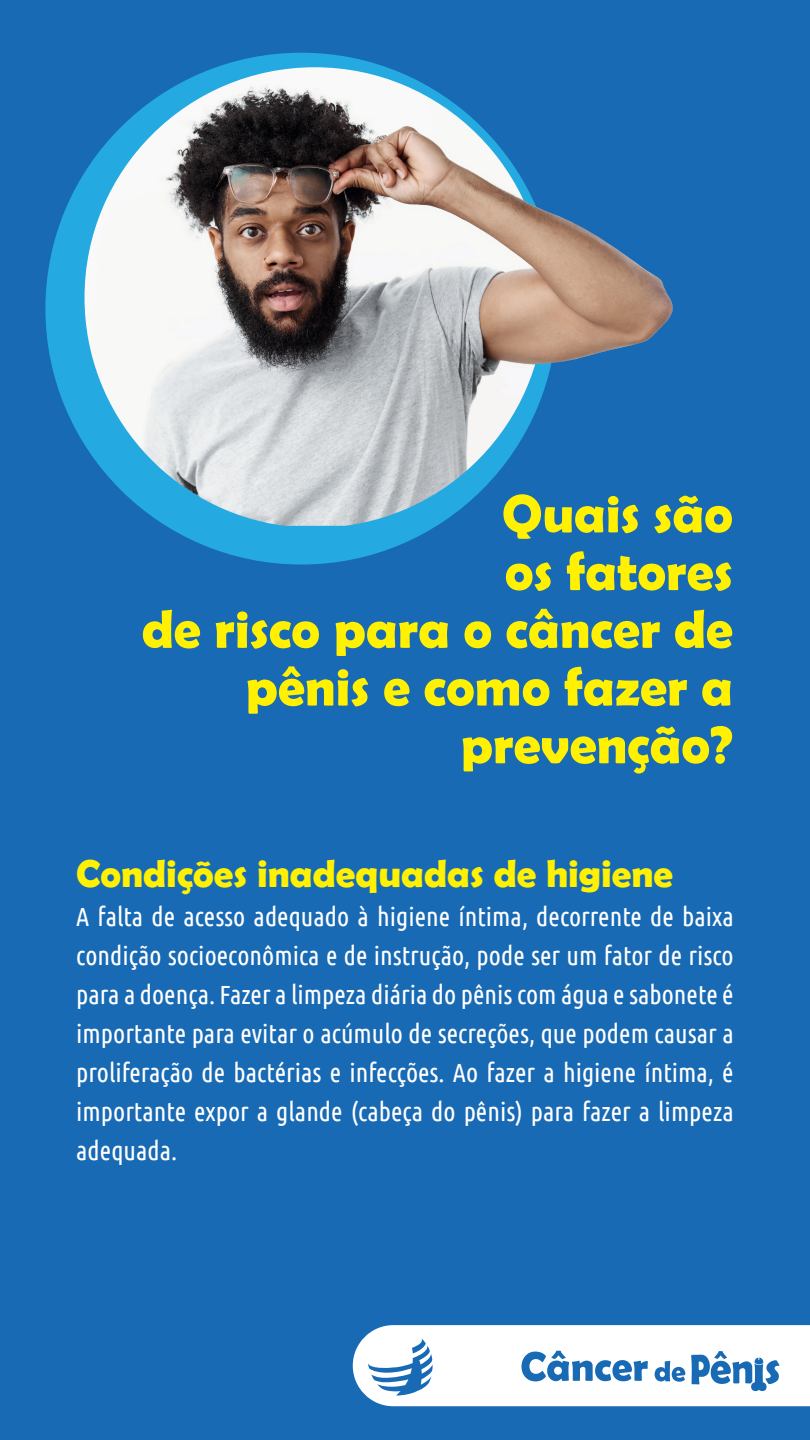
<style>
.page{position:relative;width:810px;height:1440px;background:#186ab4}
.page>*{position:absolute;margin:0;border:0;box-sizing:border-box;transform-origin:0 0}
.t1{font:700 54px/57.8px "Berlin Sans FB Demi";color:#fff101;text-align:right}
.t2{font:700 39px "Berlin Sans FB Demi";color:#fff101}
.t3{font:26.25px/39px "Ubuntu Condensed";color:#fff;text-align:justify}
</style>
<div class="page">
<svg style="left:353px;top:1325px;width:457px;height:81px;background:#dbe8f3"></svg>
<div style="left:45px;top:53px;width:512px;height:512px;background:#24aae1;border-radius:50%"></div>
<img style="left:85px;top:67px;width:444px;height:459px">
<img style="left:383px;top:137px;width:290px;height:288px">
<h1 class="t1" style="left:142px;top:484px;width:593px">Quais são<br>os fatores<br>de risco para o câncer de pênis e como fazer a prevenção?</h1>
<h2 class="t2" style="left:76px;top:851px;width:598px">Condições inadequadas de higiene</h2>
<p class="t3" style="left:76px;top:896px;width:659px">A falta de acesso adequado à higiene íntima, decorrente de baixa condição socioeconômica e de instrução, pode ser um fator de risco para a doença. Fazer a limpeza diária do pênis com água e sabonete é importante para evitar o acúmulo de secreções, que podem causar a proliferação de bactérias e infecções. Ao fazer a higiene íntima, é importante expor a glande (cabeça do pênis) para fazer a limpeza adequada.</p>
</div>
